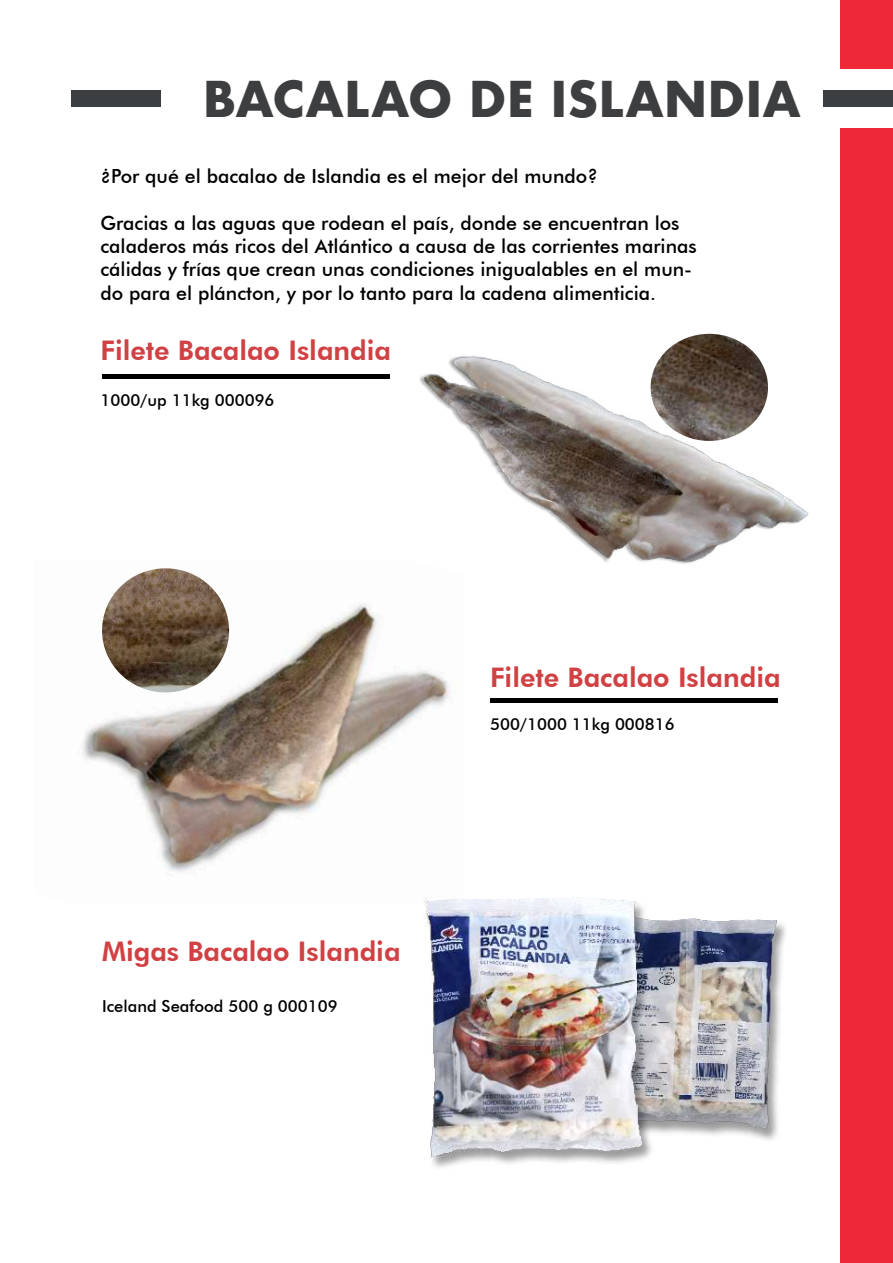
<style>
.page{position:relative;width:893px;height:1263px;background:#fff}
.page>*{position:absolute;margin:0;border:0;box-sizing:border-box;transform-origin:0 0}
.t1{font:700 48px "Futura";color:#3c3e40}
.t2{font:800 27px "Futura BT";color:#d14043}
.t3{font:500 19.5px/23.4px "Futura BT";color:#000001}
.t4{font:500 16.5px "Futura BT";color:#000001}
</style>
<div class="page">
<img style="left:82px;top:603px;width:374px;height:269px">
<img style="left:382px;top:356px;width:427px;height:272px">
<img style="left:364px;top:839px;width:422px;height:329px">
<img style="left:651px;top:334px;width:117px;height:107px">
<img style="left:102px;top:568px;width:127px;height:124px">
<div style="left:840px;top:128px;width:53px;height:1135px;background:#ee2839"></div>
<div style="left:840px;top:0;width:53px;height:69px;background:#ee2839"></div>
<div style="left:71px;top:90px;width:90px;height:17px;background:#3c3f41"></div>
<div style="left:824px;top:90px;width:69px;height:17px;background:#3c3f41"></div>
<hr style="left:102px;top:375px;width:287px;height:4px;background:#000001">
<div style="left:490px;top:698px;width:287px;height:5px;background:#000001"></div>
<h1 class="t1" style="left:203px;top:64px;width:600px">BACALAO DE ISLANDIA</h1>
<p class="t3" style="left:100px;top:164px;width:499px">¿Por qué el bacalao de Islandia es el mejor del mundo?</p>
<p class="t3" style="left:100px;top:211px;width:598px">Gracias a las aguas que rodean el país, donde se encuentran los caladeros más ricos del Atlántico a causa de las corrientes marinas cálidas y frías que crean unas condiciones inigualables en el mun&shy;do para el pláncton, y por lo tanto para la cadena alimenticia.</p>
<h2 class="t2" style="left:100px;top:334px;width:292px">Filete Bacalao Islandia</h2>
<p class="t4" style="left:100px;top:390px;width:176px">1000/up 11kg 000096</p>
<h2 class="t2" style="left:102px;top:935px;width:300px">Migas Bacalao Islandia</h2>
<p class="t4" style="left:102px;top:996px;width:237px">Iceland Seafood 500 g 000109</p>
<h2 class="t2" style="left:490px;top:661px;width:292px">Filete Bacalao Islandia</h2>
<p class="t4" style="left:490px;top:714px;width:186px">500/1000 11kg 000816</p>
</div>
